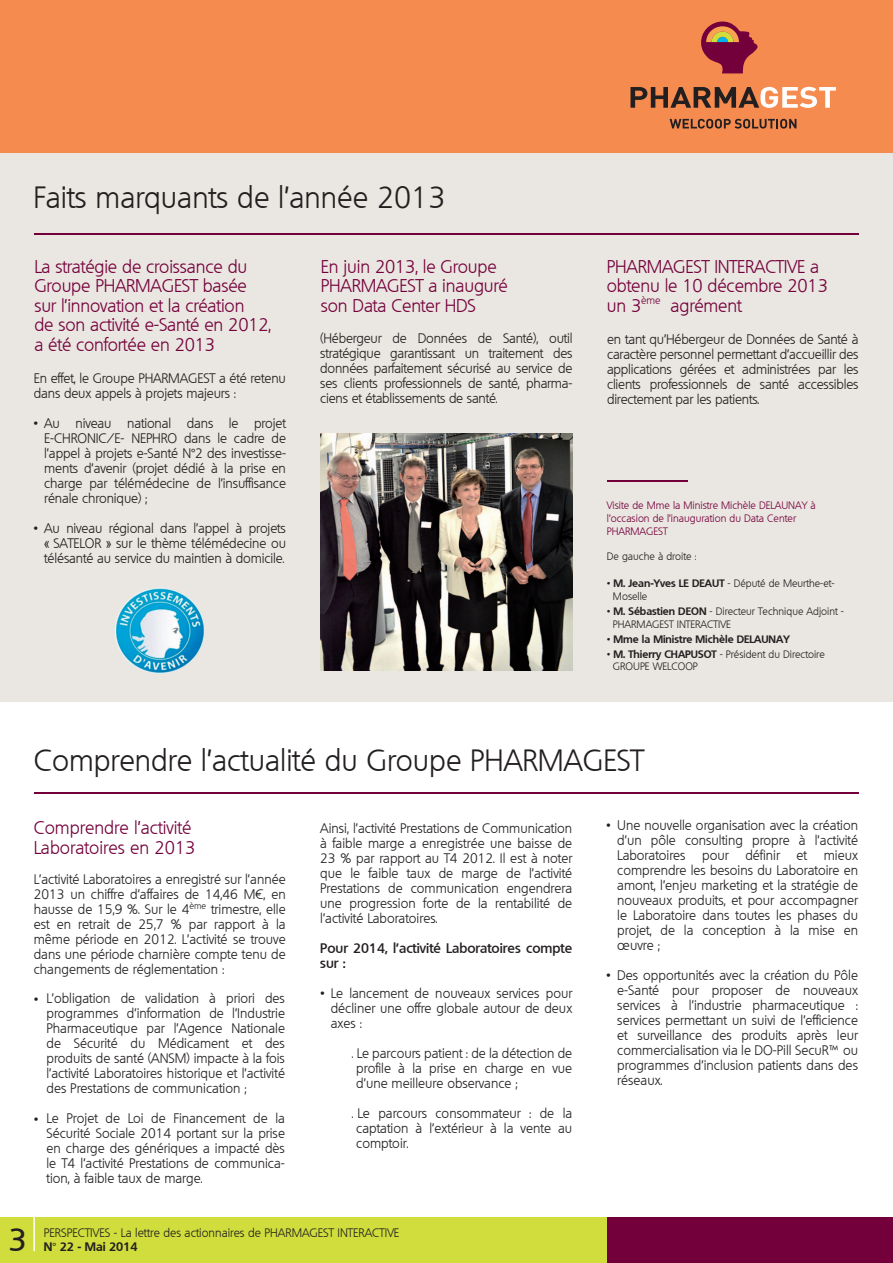
<style>
.page{position:relative;width:893px;height:1263px;background:#fff}
.page>*{position:absolute;margin:0;border:0;box-sizing:border-box;transform-origin:0 0}
.t1{font:500 31.5px "Quebec";color:#231f20}
.t2{font:300 30px "Quebec";color:#231f20}
.t3{font:300 18px/19.5px "Quebec";letter-spacing:-.01em;color:#74003b}
.t4{font:300 13.5px/15px "Quebec";color:#231f20;text-align:justify}
.t5{font:600 13.5px/15px "Quebec";color:#231f20}
.t6{font:13.5px "Arial";color:#231f20}
.t7{font:300 12px "Quebec";color:#231f20}
.t8{font:700 12px "Quebec";color:#231f20}
.t9{font:300 10.5px/12.6px "Quebec";color:#231f20}
.t10{font:300 10.5px/12.6px "Quebec";color:#74003b}
.t11{font:700 10.5px "Quebec";color:#231f20}
.s1{font-family:"Arial";font-weight:400}
.s2{font-family:"Myriad Pro";font-weight:400}
.s3{color:#eae6e1}
.s4{font-weight:700}
.s5{color:#fff}
.s6{font-family:"Myriad";font-weight:400}
</style>
<div class="page">
<div style="left:0;top:145px;width:893px;height:557px;background:#eae6e1"></div>
<div style="left:607px;top:1217px;width:286px;height:46px;background:#74003b"></div>
<div style="left:0;top:1217px;width:607px;height:46px;background:#d0dd3c"></div>
<hr style="left:33px;top:1212px;width:2px;height:39px;background:#fff">
<div style="left:0;top:0;width:893px;height:153px;background:#f68b50"></div>
<hr style="left:34px;top:233px;width:824px;height:2px;background:#74003b">
<svg style="left:670px;top:119px;width:126px;height:10px"></svg>
<svg style="left:630px;top:87px;width:206px;height:21px"></svg>
<svg style="left:701px;top:21px;width:57px;height:52px"></svg>
<hr style="left:35px;top:792px;width:824px;height:2px;background:#74003b">
<hr style="left:607px;top:480px;width:80px;height:1px;background:#74003b">
<img style="left:320px;top:433px;width:252px;height:237px">
<img style="left:115px;top:588px;width:90px;height:86px">
<p class="t2" style="left:33px;top:178px;width:414px">Faits marquants de l’année 2013</p>
<p class="t3" style="left:34px;top:257px;width:238px">La stratégie de croissance du<br>Groupe PHARMAGEST basée sur l’innovation et la création<br>de son activité e-Santé en 2012, a été confortée en 2013</p>
<p class="t4" style="left:34px;top:371px;width:254px">En effet, le Groupe PHARMAGEST a été retenu dans deux appels à projets majeurs :</p>
<p class="t4" style="left:34px;top:415px;width:254px"><span class="s1">•</span> Au niveau national dans le projet</p>
<p class="t4" style="left:44px;top:430px;width:243px">E-CHRONIC/E- NEPHRO dans le cadre de l’appel à projets e-Santé N<span class="s2">°</span>2 des investisse&shy;ments d’avenir (projet dédié à la prise en charge par télémédecine de l’insuffisance rénale chronique) ;</p>
<p class="t4" style="left:44px;top:535px;width:243px">«<span class="s3">-</span>SATELOR » sur le thème télémédecine ou télésanté au service du maintien à domicile.</p>
<p class="t4" style="left:34px;top:520px;width:254px"><span class="s1">•</span> Au niveau régional dans l’appel à projets</p>
<p class="t3" style="left:321px;top:257px;width:188px">En juin 2013, le Groupe<br>PHARMAGEST a inauguré son Data Center HDS</p>
<p class="t4" style="left:320px;top:331px;width:254px">(Hébergeur de Données de Santé), outil stratégique garantissant un traitement des données parfaitement sécurisé au service de ses clients professionnels de santé, pharma&shy;ciens et établissements de santé.</p>
<p class="t3" style="left:607px;top:257px;width:223px">PHARMAGEST INTERACTIVE a obtenu le 10 décembre 2013 un 3<sup>ème</sup> agrément</p>
<p class="t4" style="left:607px;top:331px;width:253px">en tant qu’Hébergeur de Données de Santé à caractère personnel permettant d’accueillir des applications gérées et administrées par les clients professionnels de santé accessibles directement par les patients.</p>
<p class="t10" style="left:607px;top:499px;width:210px">Visite de Mme la Ministre Michèle DELAUNAY à l’occasion de l’inauguration du Data Center<br>PHARMAGEST</p>
<p class="t9" style="left:607px;top:550px;width:91px">De gauche à droite :</p>
<p class="t9" style="left:613px;top:577px;width:223px;text-indent:-6px"><span class="s1">•</span> <span class="s4">M. Jean-Yves LE DEAUT</span> - Député de Meurthe-et-<br>Moselle</p>
<p class="t9" style="left:613px;top:605px;width:233px;text-indent:-6px"><span class="s1">•</span> <span class="s4">M. Sébastien DEON</span> - Directeur Technique Adjoint -<br>PHARMAGEST INTERACTIVE</p>
<p class="t11" style="left:607px;top:632px;width:184px"><span class="s1">•</span> Mme la Ministre Michèle DELAUNAY</p>
<p class="t9" style="left:613px;top:648px;width:213px;text-indent:-6px"><span class="s1">•</span> <span class="s4">M. Thierry CHAPUSOT</span> - Président du Directoire<br>GROUPE WELCOOP</p>
<p class="t2" style="left:34px;top:741px;width:612px">Comprendre l’actualité du Groupe PHARMAGEST</p>
<p class="t3" style="left:34px;top:818px;width:163px">Comprendre l’activité<br>Laboratoires en 2013</p>
<p class="t4" style="left:34px;top:871px;width:254px">L’activité Laboratoires a enregistré sur l’année 2013 un chiffre d’affaires de 14,46 M€, en hausse de 15,9 %. Sur le 4<sup>ème</sup> trimestre, elle est en retrait de 25,7 % par rapport à la même période en 2012. L’activité se trouve dans une période charnière compte tenu de changements de réglementation :</p>
<p class="t6" style="left:34px;top:990px;width:6px">•</p>
<p class="t4" style="left:46px;top:991px;width:240px">L’obligation de validation à priori des programmes d’information de l’Industrie Pharmaceutique par l’Agence Nationale de Sécurité du Médicament et des produits de santé (ANSM) impacte à la fois l’activité Laboratoires historique et l’activité des Prestations de communication ;</p>
<p class="t4" style="left:46px;top:1111px;width:240px">Le Projet de Loi de Financement de la Sécurité Sociale 2014 portant sur la prise en charge des génériques a impacté dès le T4 l’activité Prestations de communica&shy;tion, à faible taux de marge.</p>
<p class="t6" style="left:34px;top:1110px;width:6px">•</p>
<p class="t4" style="left:320px;top:821px;width:254px">Ainsi, l’activité Prestations de Communication à faible marge a enregistrée une baisse de 23 % par rapport au T4 2012. Il est à noter que le faible taux de marge de l’activité Prestations de communication engendrera une progression forte de la rentabilité de l’activité Laboratoires.</p>
<p class="t5" style="left:320px;top:940px;width:254px">Pour 2014, l’activité Laboratoires compte sur<span class="s5">-</span>:</p>
<p class="t4" style="left:320px;top:986px;width:254px"><span class="s1">•</span> Le lancement de nouveaux services pour</p>
<p class="t4" style="left:331px;top:1001px;width:243px">décliner une offre globale autour de deux axes :</p>
<p class="t4" style="left:356px;top:1046px;width:217px;text-indent:-4px">. Le parcours patient : de la détection de profile à la prise en charge en vue d’une meilleure observance ;</p>
<p class="t4" style="left:356px;top:1106px;width:218px;text-indent:-4px">.<span class="s5">-</span>Le parcours consommateur : de la captation à l’extérieur à la vente au comptoir.</p>
<p class="t1" style="left:8px;top:1219px;width:20px">3</p>
<p class="t7" style="left:44px;top:1225px;width:357px">PERSPECTIVES - La lettre des actionnaires de PHARMAGEST INTERACTIVE</p>
<p class="t8" style="left:44px;top:1239px;width:95px">N<span class="s6">°</span> 22 - Mai 2014</p>
<p class="t4" style="left:617px;top:818px;width:242px">Une nouvelle organisation avec la création d’un pôle consulting propre à l’activité Laboratoires pour définir et mieux comprendre les besoins du Laboratoire en amont, l’enjeu marketing et la stratégie de nouveaux produits, et pour accompagner le Laboratoire dans toutes les phases du projet, de la conception à la mise en œuvre<span class="s5">-</span>;</p>
<p class="t4" style="left:617px;top:968px;width:242px">Des opportunités avec la création du Pôle e-Santé pour proposer de nouveaux services à l’industrie pharmaceutique : services permettant un suivi de l’efficience et surveillance des produits après leur commercialisation via le DO-Pill SecuR™ ou programmes d’inclusion patients dans des réseaux.</p>
<p class="t6" style="left:606px;top:816px;width:6px">•</p>
<p class="t6" style="left:606px;top:966px;width:6px">•</p>
</div>
